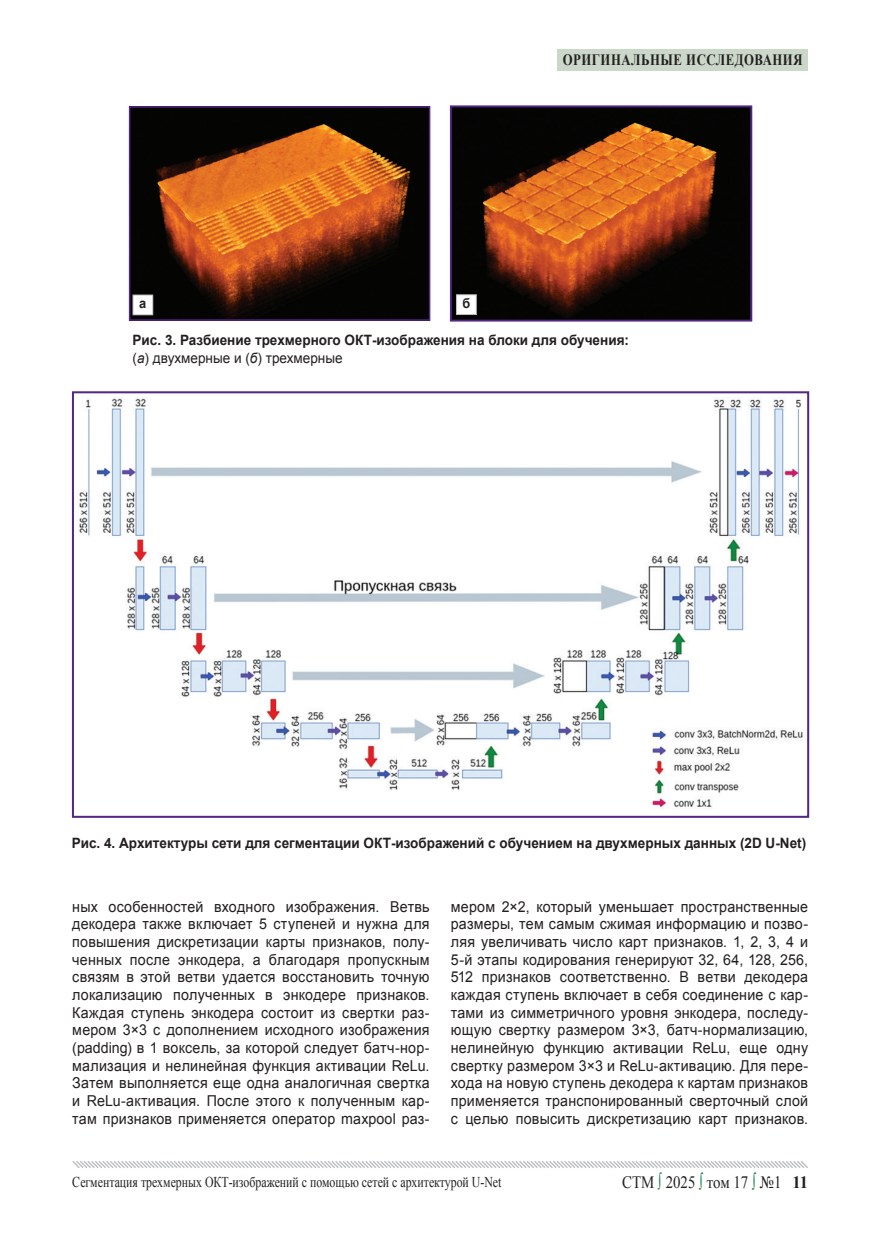
<style>
.page{position:relative;width:872px;height:1234px;background:#fff}
.page>*{position:absolute;margin:0;border:0;box-sizing:border-box;transform-origin:0 0}
.t1{font:17.4px "Times New Roman";color:#231f20;scale:.86 1}
.t2{font:700 15.75px "Times New Roman";letter-spacing:.04em;color:#231f20;scale:.81 1}
.t3{font:15px/17.7px "Arial";letter-spacing:.015em;color:#231f20;text-align:justify;scale:.95 1}
.t4{font:15px "Times New Roman";color:#231f20;scale:.79 1}
.t5{font:700 14.25px/17.1px "Arial";color:#231f20;scale:.95 1}
.t6{font:700 13.5px "Arial";color:#231f20;scale:.95 1}
.s1{font-weight:400}
.s2{font-weight:400;font-style:italic}
.s3{color:#127c43}
.s4{font-weight:700}
</style>
<div class="page">
<svg style="left:72px;top:1161px;width:736px;height:7px"></svg>
<div style="left:557px;top:49px;width:251px;height:21px;background:#cbd8c9"></div>
<img style="left:132px;top:109px;width:295px;height:209px">
<div style="left:129px;top:106px;width:301px;height:215px;border:2px solid #542685"></div>
<img style="left:453px;top:108px;width:296px;height:210px">
<div style="left:450px;top:105px;width:302px;height:216px;border:2px solid #542685"></div>
<div style="left:133px;top:295px;width:20px;height:20px;background:#fff"></div>
<div style="left:133px;top:294px;width:20px;height:21px;border:1px solid #bcbdc0"></div>
<div style="left:456px;top:295px;width:20px;height:19px;background:#fff"></div>
<div style="left:456px;top:294px;width:21px;height:21px;border:1px solid #bcbdc0"></div>
<img style="left:79px;top:398px;width:724px;height:410px">
<div style="left:72px;top:391px;width:737px;height:426px;border:2px solid #542685"></div>
<p class="t2" style="left:563px;top:48px;width:297px">оригинальные исследования</p>
<p class="t6" style="left:139px;top:294px;width:9px">а</p>
<p class="t6" style="left:462px;top:294px;width:10px">б</p>
<p class="t5" style="left:133px;top:332px;width:524px">Рис. 3. Разбиение трехмерного ОКТ-изображения на блоки для обучения: <span class="s1">(</span><span class="s2">а</span><span class="s1">) двухмерные и (</span><span class="s2">б</span><span class="s1">) трехмерные</span></p>
<p class="t5" style="left:72px;top:834px;width:774px">Рис. 4. Архитектуры сети для сегментации ОКТ-изображений с обучением на двухмерных данных (2D U-Net)</p>
<p class="t3" style="left:72px;top:897px;width:377px">ных особенностей входного изображения. Ветвь декодера также включает 5 ступеней и нужна для повышения дискретизации карты признаков, полу&shy;ченных после энкодера, а благодаря пропускным связям в этой ветви удается восстановить точную локализацию полученных в энкодере признаков.<br>Каждая ступень энкодера состоит из свертки раз&shy;мером 3×3 c дополнением исходного изображения (padding) в 1 воксель, за которой следует батч-нор&shy;мализация и нелинейная функция активации ReLu.<br>Затем выполняется еще одна аналогичная свертка и ReLu-активация. После этого к полученным кар&shy;там признаков применяется оператор maxpool раз-</p>
<p class="t3" style="left:451px;top:897px;width:377px">мером 2×2, который уменьшает пространственные размеры, тем самым сжимая информацию и позво&shy;ляя увеличивать число карт признаков. 1, 2, 3, 4 и 5-й этапы кодирования генерируют 32, 64, 128, 256, 512 признаков соответственно. В ветви декодера каждая ступень включает в себя соединение с кар&shy;тами из симметричного уровня энкодера, последу&shy;ющую свертку размером 3×3, батч-нормализацию, нелинейную функцию активации ReLu, еще одну свертку размером 3×3 и ReLu-активацию. Для пере&shy;хода на новую ступень декодера к картам признаков применяется транспонированный сверточный слой с целью повысить дискретизацию карт признаков.</p>
<p class="t4" style="left:72px;top:1171px;width:545px">Сегментация трехмерных ОКТ-изображений c помощью сетей с архитектурой U-Net</p>
<p class="t1" style="left:622px;top:1170px;width:218px">СТМ <span class="s3">∫</span> 2025 <span class="s3">∫</span> том 17 <span class="s3">∫</span> №1 <span class="s4">11</span></p>
</div>
